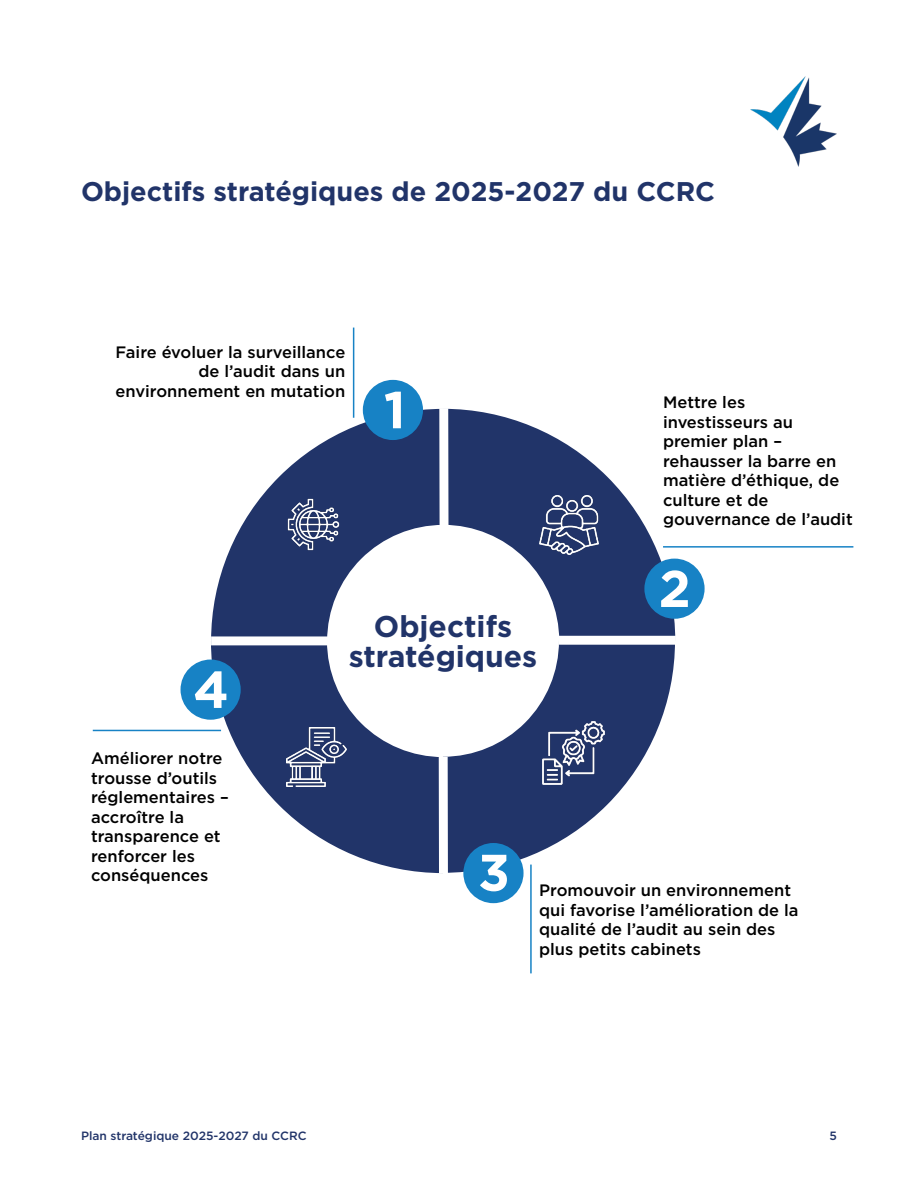
<style>
.page{position:relative;width:918px;height:1188px;background:#fff}
.page>*{position:absolute;margin:0;border:0;box-sizing:border-box;transform-origin:0 0}
.t1{font:700 51.9px "Gotham";color:#fff}
.t2{font:700 51.6px "Gotham";color:#fff}
.t3{font:700 51.45px "Gotham";color:#fff}
.t4{font:700 30px "Gotham";color:#213469}
.t5{font:700 27px "Gotham";color:#213469}
.t6{font:500 16.5px "Gotham";color:#000}
.t7{font:500 12px "Gotham";color:#213469}
</style>
<div class="page">
<img style="left:751px;top:77px;width:86px;height:89px">
<svg style="left:211px;top:409px;width:228px;height:227px;fill:#213469"></svg>
<svg style="left:448px;top:409px;width:227px;height:227px;fill:#213469"></svg>
<svg style="left:443px;top:644px;width:232px;height:229px;fill:#213469"></svg>
<svg style="left:211px;top:645px;width:228px;height:228px;fill:#213469"></svg>
<img style="left:287px;top:498px;width:54px;height:54px">
<img style="left:541px;top:721px;width:65px;height:65px">
<hr style="left:353px;top:328px;width:1px;height:90px;background:#1782c5">
<hr style="left:663px;top:546px;width:190px;height:2px;background:#1782c5">
<hr style="left:530px;top:865px;width:2px;height:108px;background:#1782c5">
<hr style="left:93px;top:730px;width:128px;height:1px;background:#1782c5">
<div style="left:363px;top:380px;width:60px;height:60px;background:#1782c5;border-radius:50%"></div>
<img style="left:539px;top:495px;width:60px;height:60px">
<img style="left:287px;top:727px;width:59px;height:60px">
<div style="left:559px;top:636px;width:117px;height:9px;background:#fff"></div>
<div style="left:439px;top:757px;width:9px;height:116px;background:#fff"></div>
<div style="left:644px;top:559px;width:61px;height:60px;background:#1782c5;border-radius:50%"></div>
<div style="left:463px;top:843px;width:61px;height:60px;background:#1782c5;border-radius:50%"></div>
<div style="left:181px;top:660px;width:60px;height:60px;background:#1782c5;border-radius:50%"></div>
<p class="t5" style="left:81px;top:179px;width:636px">Objectifs stratégiques de 2025-2027 du CCRC</p>
<p class="t6" style="left:116px;top:344px;width:231px">Faire évoluer la surveillance</p>
<p class="t6" style="left:198px;top:364px;width:148px">de l’audit dans un</p>
<p class="t6" style="left:116px;top:383px;width:231px">environnement en mutation</p>
<p class="t1" style="left:384px;top:387px;width:23px">1</p>
<p class="t1" style="left:193px;top:666px;width:37px">4</p>
<p class="t4" style="left:374px;top:613px;width:140px">Objectifs</p>
<p class="t4" style="left:349px;top:643px;width:190px">stratégiques</p>
<p class="t6" style="left:663px;top:395px;width:84px">Mettre les</p>
<p class="t6" style="left:663px;top:414px;width:132px">investisseurs au</p>
<p class="t6" style="left:663px;top:434px;width:121px">premier plan –</p>
<p class="t6" style="left:663px;top:453px;width:175px">rehausser la barre en</p>
<p class="t6" style="left:663px;top:473px;width:178px">matière d’éthique, de</p>
<p class="t6" style="left:663px;top:492px;width:107px">culture et de</p>
<p class="t6" style="left:663px;top:512px;width:191px">gouvernance de l’audit</p>
<p class="t2" style="left:659px;top:566px;width:34px">2</p>
<p class="t6" style="left:91px;top:751px;width:133px">Améliorer notre</p>
<p class="t6" style="left:91px;top:770px;width:128px">trousse d’outils</p>
<p class="t6" style="left:91px;top:790px;width:139px">réglementaires –</p>
<p class="t6" style="left:91px;top:809px;width:94px">accroître la</p>
<p class="t6" style="left:91px;top:829px;width:131px">transparence et</p>
<p class="t6" style="left:91px;top:848px;width:105px">renforcer les</p>
<p class="t6" style="left:91px;top:868px;width:119px">conséquences</p>
<p class="t3" style="left:478px;top:850px;width:33px">3</p>
<p class="t6" style="left:539px;top:883px;width:253px">Promouvoir un environnement</p>
<p class="t6" style="left:539px;top:903px;width:261px">qui favorise l’amélioration de la</p>
<p class="t6" style="left:539px;top:922px;width:238px">qualité de l’audit au sein des</p>
<p class="t6" style="left:539px;top:942px;width:163px">plus petits cabinets</p>
<p class="t7" style="left:81px;top:1130px;width:227px">Plan stratégique 2025-2027 du CCRC</p>
<p class="t7" style="left:830px;top:1130px;width:9px">5</p>
</div>
